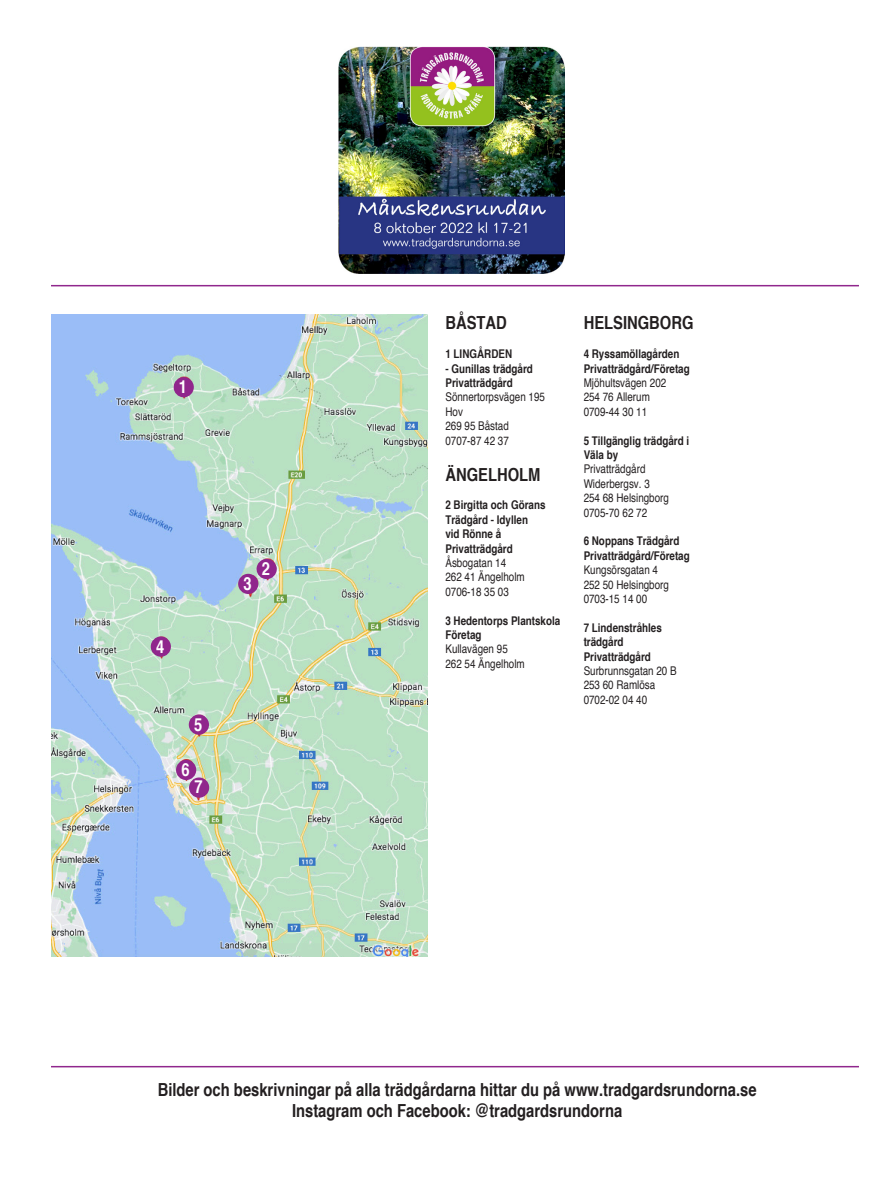
<style>
.page{position:relative;width:893px;height:1178px;background:#fff}
.page>*{position:absolute;margin:0;border:0;box-sizing:border-box;transform-origin:0 0}
.t1{font:700 condensed 18px "Helvetica";color:#231f20}
.t2{font:700 condensed 18px "Helvetica";color:#fff}
.t3{font:condensed 12px/14.4px "Helvetica";color:#231f20}
.t4{font:700 condensed 12px/14.4px "Helvetica";color:#231f20}
</style>
<div class="page">
<img style="left:52px;top:314px;width:375px;height:642px">
<img style="left:338px;top:47px;width:227px;height:227px">
<hr style="left:51px;top:285px;width:808px;height:1px;background:#90278d">
<hr style="left:51px;top:1066px;width:808px;height:1px;background:#90278d">
<div style="left:174px;top:377px;width:20px;height:20px;background:#90268c;border-radius:50%"></div>
<div style="left:176px;top:760px;width:20px;height:20px;background:#90268c;border-radius:50%"></div>
<div style="left:189px;top:777px;width:20px;height:21px;background:#90268c;border-radius:50%"></div>
<div style="left:238px;top:574px;width:20px;height:20px;background:#90268c;border-radius:50%"></div>
<div style="left:189px;top:714px;width:20px;height:21px;background:#90268c;border-radius:50%"></div>
<div style="left:151px;top:636px;width:20px;height:21px;background:#90268c;border-radius:50%"></div>
<div style="left:257px;top:559px;width:20px;height:20px;background:#90268c;border-radius:50%"></div>
<p class="t2" style="left:179px;top:375px;width:10px">1</p>
<p class="t2" style="left:156px;top:635px;width:10px">4</p>
<p class="t2" style="left:194px;top:713px;width:10px">5</p>
<p class="t2" style="left:181px;top:758px;width:10px">6</p>
<p class="t2" style="left:194px;top:776px;width:10px">7</p>
<p class="t2" style="left:243px;top:572px;width:10px">3</p>
<p class="t2" style="left:262px;top:557px;width:10px">2</p>
<p class="t1" style="left:445px;top:312px;width:63px">BÅSTAD</p>
<p class="t4" style="left:445px;top:346px;width:68px">1 LINGÅRDEN</p>
<p class="t4" style="left:445px;top:361px;width:89px">- Gunillas trädgård</p>
<p class="t4" style="left:445px;top:375px;width:69px">Privatträdgård</p>
<p class="t3" style="left:445px;top:390px;width:101px">Sönnertorpsvägen 195<br>Hov</p>
<p class="t3" style="left:445px;top:418px;width:65px">269 95 Båstad</p>
<p class="t3" style="left:445px;top:433px;width:65px">0707-87 42 37</p>
<p class="t1" style="left:445px;top:463px;width:97px">ÄNGELHOLM</p>
<p class="t4" style="left:445px;top:498px;width:102px">2 Birgitta och Görans<br>Trädgård - Idyllen</p>
<p class="t4" style="left:445px;top:526px;width:57px">vid Rönne å</p>
<p class="t4" style="left:445px;top:541px;width:69px">Privatträdgård</p>
<p class="t3" style="left:445px;top:555px;width:62px">Åsbogatan 14</p>
<p class="t3" style="left:445px;top:570px;width:81px">262 41 Ängelholm</p>
<p class="t3" style="left:445px;top:584px;width:65px">0706-18 35 03</p>
<p class="t4" style="left:445px;top:613px;width:116px">3 Hedentorps Plantskola</p>
<p class="t4" style="left:445px;top:627px;width:38px">Företag</p>
<p class="t3" style="left:445px;top:642px;width:64px">Kullavägen 95</p>
<p class="t3" style="left:445px;top:656px;width:81px">262 54 Ängelholm</p>
<p class="t1" style="left:584px;top:312px;width:111px">HELSINGBORG</p>
<p class="t4" style="left:584px;top:346px;width:97px">4 Ryssamöllagården</p>
<p class="t4" style="left:584px;top:361px;width:108px">Privatträdgård/Företag</p>
<p class="t3" style="left:584px;top:375px;width:84px">Mjöhultsvägen 202</p>
<p class="t3" style="left:584px;top:390px;width:68px">254 76 Allerum</p>
<p class="t3" style="left:584px;top:404px;width:65px">0709-44 30 11</p>
<p class="t4" style="left:584px;top:433px;width:107px">5 Tillgänglig trädgård i<br>Väla by</p>
<p class="t3" style="left:584px;top:462px;width:63px">Privatträdgård</p>
<p class="t3" style="left:584px;top:476px;width:68px">Widerbergsv. 3</p>
<p class="t3" style="left:584px;top:490px;width:87px">254 68 Helsingborg</p>
<p class="t3" style="left:584px;top:505px;width:65px">0705-70 62 72</p>
<p class="t4" style="left:584px;top:534px;width:97px">6 Noppans Trädgård</p>
<p class="t4" style="left:584px;top:548px;width:108px">Privatträdgård/Företag</p>
<p class="t3" style="left:584px;top:562px;width:76px">Kungsörsgatan 4</p>
<p class="t3" style="left:584px;top:577px;width:87px">252 50 Helsingborg</p>
<p class="t3" style="left:584px;top:591px;width:65px">0703-15 14 00</p>
<p class="t4" style="left:584px;top:620px;width:80px">7 Lindenstråhles trädgård</p>
<p class="t4" style="left:584px;top:649px;width:69px">Privatträdgård</p>
<p class="t3" style="left:584px;top:663px;width:94px">Surbrunnsgatan 20 B</p>
<p class="t3" style="left:584px;top:678px;width:73px">253 60 Ramlösa</p>
<p class="t3" style="left:584px;top:692px;width:65px">0702-02 04 40</p>
<p class="t1" style="left:158px;top:1078px;width:600px">Bilder och beskrivningar på alla trädgårdarna hittar du på www.tradgardsrundorna.se</p>
<p class="t1" style="left:292px;top:1100px;width:332px">Instagram och Facebook: @tradgardsrundorna</p>
</div>
